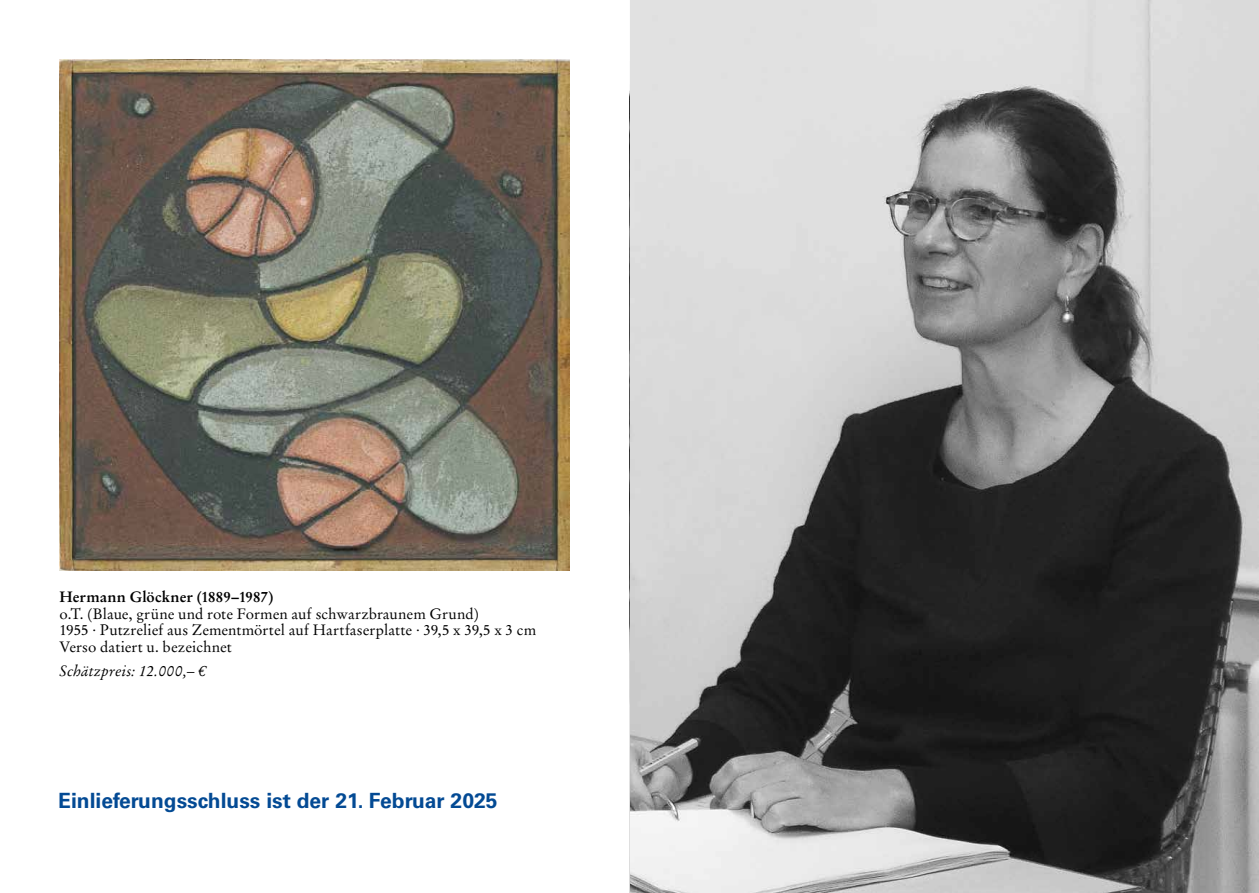
<style>
.page{position:relative;width:1259px;height:893px;background:#fff}
.page>*{position:absolute;margin:0;border:0;box-sizing:border-box;transform-origin:0 0}
.t1{font:700 21px "Univers LT Std";color:#034a94}
.t2{font:15px/16.5px "Stempel Garamond LT Std";letter-spacing:.005em;color:#000}
.t3{font:700 15px "Stempel Garamond LT Std";letter-spacing:.005em;color:#000}
.t4{font:italic 15px "Stempel Garamond LT Std";letter-spacing:.005em;color:#000}
</style>
<div class="page">
<img style="left:60px;top:60px;width:510px;height:511px">
<img style="left:629px;top:0;width:630px;height:893px">
<p class="t3" style="left:60px;top:588px;width:215px">Hermann Glöckner (1889–1987)</p>
<p class="t2" style="left:60px;top:606px;width:478px">o.T. (Blaue, grüne und rote Formen auf schwarzbraunem Grund)<br>1955 · Putzrelief aus Zementmörtel auf Hartfaserplatte · 39,5 x 39,5 x 3 cm<br>Verso datiert u. bezeichnet</p>
<p class="t4" style="left:60px;top:662px;width:148px">Schätzpreis: 12.000,– €</p>
<h1 class="t1" style="left:58px;top:788px;width:440px">Einlieferungsschluss ist der 21. Februar 2025</h1>
</div>
